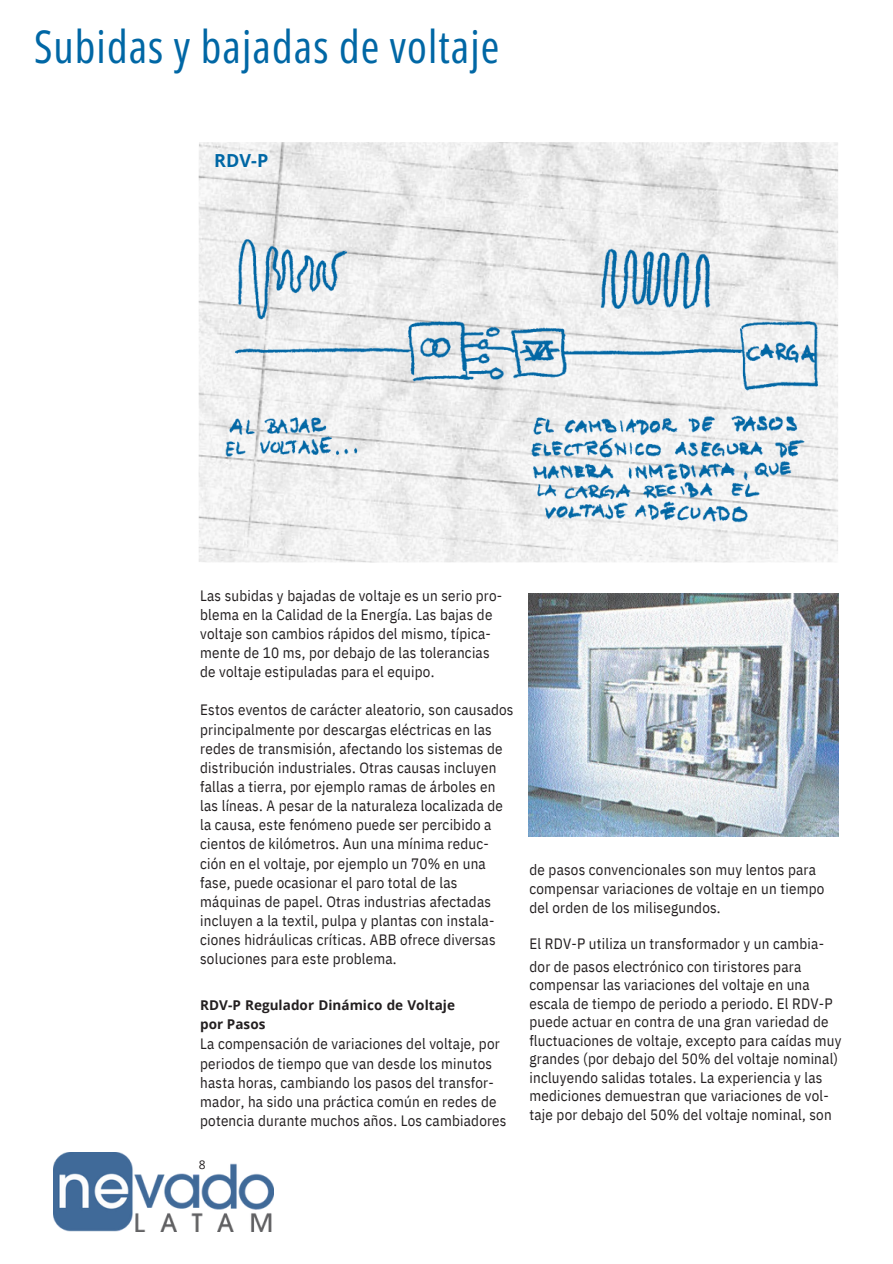
<style>
.page{position:relative;width:893px;height:1264px;background:#fff}
.page>*{position:absolute;margin:0;border:0;box-sizing:border-box;transform-origin:0 0}
.t1{font:45px "Open Sans Condensed";letter-spacing:.025em;color:#0067a5}
.t2{font:700 18px "Open Sans";color:#0067a5}
.t3{font:15px/19.2px "IBM Plex Sans Cond";letter-spacing:.015em;color:#231f20}
.t4{font:700 13.5px/19.2px "Open Sans";letter-spacing:.005em;color:#231f20}
.t5{font:12px "Open Sans";color:#231f20}
</style>
<div class="page">
<img style="left:199px;top:142px;width:639px;height:420px">
<img style="left:199px;top:223px;width:631px;height:317px">
<img style="left:528px;top:593px;width:310px;height:243px">
<img style="left:54px;top:1152px;width:219px;height:79px">
<h3 class="t1" style="left:34px;top:15px;width:467px">Subidas y bajadas de voltaje</h3>
<p class="t2" style="left:214px;top:147px;width:56px">RDV-P</p>
<p class="t3" style="left:200px;top:585px;width:303px">Las subidas y bajadas de voltaje es un serio pro&shy;blema en la Calidad de la Energía. Las bajas de voltaje son cambios rápidos del mismo, típica&shy;mente de 10 ms, por debajo de las tolerancias de voltaje estipuladas para el equipo.</p>
<p class="t3" style="left:200px;top:700px;width:315px">Estos eventos de carácter aleatorio, son causados principalmente por descargas eléctricas en las redes de transmisión, afectando los sistemas de distribución industriales. Otras causas incluyen fallas a tierra, por ejemplo ramas de árboles en las líneas. A pesar de la naturaleza localizada de la causa, este fenómeno puede ser percibido a cientos de kilómetros. Aun una mínima reduc&shy;ción en el voltaje, por ejemplo un 70% en una fase, puede ocasionar el paro total de las máquinas de papel. Otras industrias afectadas incluyen a la textil, pulpa y plantas con instala&shy;ciones hidráulicas críticas. ABB ofrece diversas soluciones para este problema.</p>
<h3 class="t4" style="left:200px;top:994px;width:256px">RDV-P Regulador Dinámico de Voltaje por Pasos</h3>
<p class="t3" style="left:200px;top:1034px;width:308px">La compensación de variaciones del voltaje, por periodos de tiempo que van desde los minutos hasta horas, cambiando los pasos del transfor&shy;mador, ha sido una práctica común en redes de potencia durante muchos años. Los cambiadores</p>
<h2 class="t5" style="left:199px;top:1155px;width:8px">8</h2>
<h3 class="t3" style="left:529px;top:859px;width:296px">de pasos convencionales son muy lentos para compensar variaciones de voltaje en un tiempo del orden de los milisegundos.</h3>
<h3 class="t3" style="left:529px;top:932px;width:296px;line-height:22.5px">El RDV-P utiliza un transformador y un cambia&shy;dor de pasos electrónico con tiristores para</h3>
<h3 class="t3" style="left:529px;top:974px;width:313px;line-height:18.6px">compensar las variaciones del voltaje en una escala de tiempo de periodo a periodo. El RDV-P puede actuar en contra de una gran variedad de fluctuaciones de voltaje, excepto para caídas muy grandes (por debajo del 50% del voltaje nominal) incluyendo salidas totales. La experiencia y las mediciones demuestran que variaciones de vol&shy;taje por debajo del 50% del voltaje nominal, son</h3>
</div>
